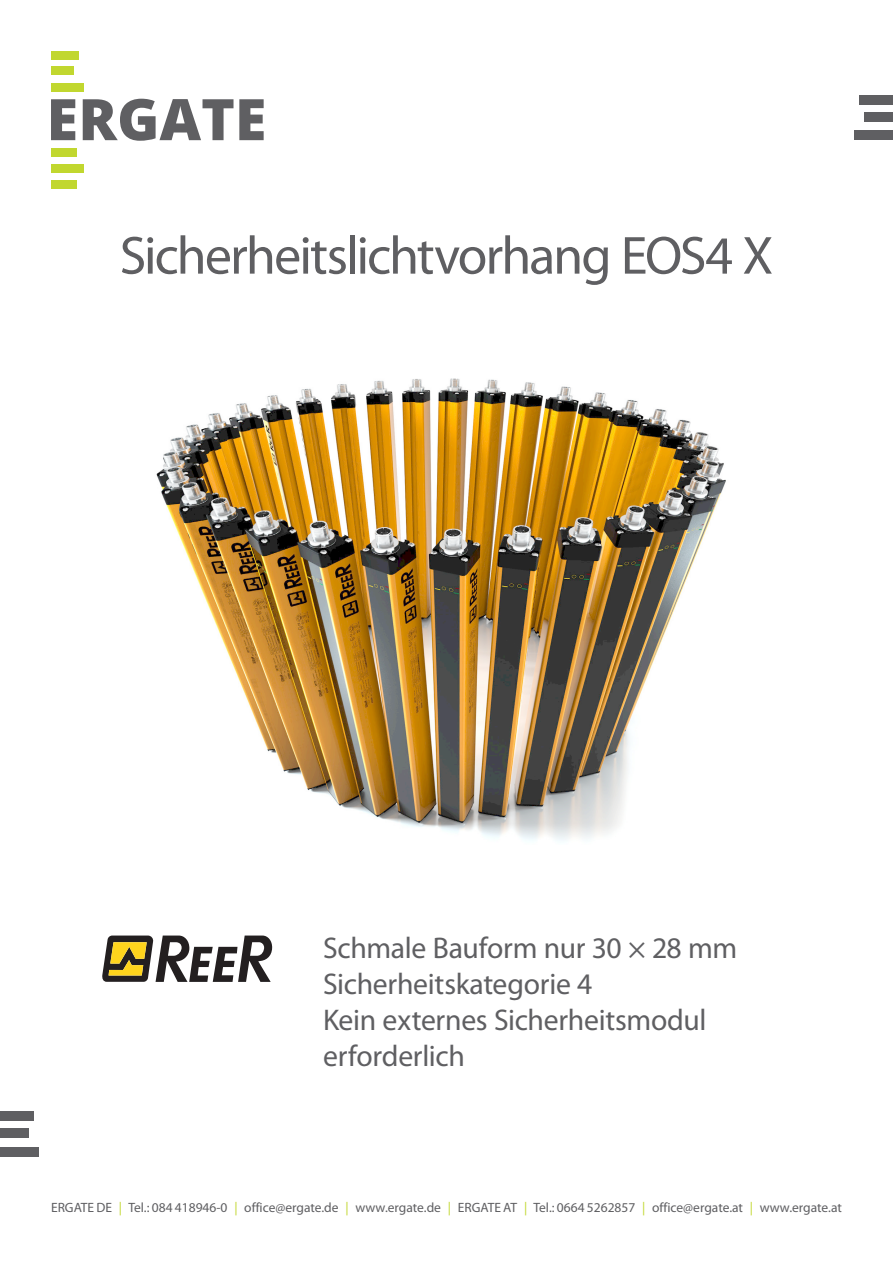
<style>
.page{position:relative;width:893px;height:1263px;background:#fff}
.page>*{position:absolute;margin:0;border:0;box-sizing:border-box;transform-origin:0 0}
.t1{font:54px "Myriad Pro";letter-spacing:-.035em;color:#5f5f62}
.t2{font:30px/36px "Myriad Pro";letter-spacing:-.01em;color:#5f5f62}
.adresa-zapati-letaky{font:13.5px "Myriad Pro";color:#5f5f62}
.s1{color:#c1d72f}
</style>
<div class="page">
<div style="left:860px;top:95px;width:33px;height:10px;background:#5f5f62"></div>
<div style="left:865px;top:112px;width:28px;height:10px;background:#5f5f62"></div>
<div style="left:855px;top:130px;width:38px;height:10px;background:#5f5f62"></div>
<div style="left:51px;top:148px;width:26px;height:9px;background:#c1d72f"></div>
<div style="left:51px;top:164px;width:32px;height:8px;background:#c1d72f"></div>
<div style="left:51px;top:180px;width:26px;height:9px;background:#c1d72f"></div>
<div style="left:51px;top:51px;width:28px;height:9px;background:#c1d72f"></div>
<div style="left:51px;top:66px;width:23px;height:9px;background:#c1d72f"></div>
<div style="left:51px;top:83px;width:32px;height:9px;background:#c1d72f"></div>
<svg style="left:83px;top:99px;width:150px;height:42px"></svg>
<svg style="left:239px;top:99px;width:25px;height:41px"></svg>
<svg style="left:51px;top:99px;width:24px;height:41px"></svg>
<div style="left:0;top:1111px;width:33px;height:10px;background:#5f5f62"></div>
<div style="left:0;top:1128px;width:28px;height:10px;background:#5f5f62"></div>
<div style="left:0;top:1147px;width:38px;height:10px;background:#5f5f62"></div>
<img style="left:156px;top:378px;width:570px;height:463px">
<svg style="left:102px;top:935px;width:170px;height:47px"></svg>
<p class="t1" style="left:120px;top:222px;width:655px">Sicherheitslichtvorhang EOS4 X</p>
<p class="t2" style="left:323px;top:929px;width:416px">Schmale Bauform nur 30 × 28 mm</p>
<p class="t2" style="left:323px;top:965px;width:271px">Sicherheitskategorie 4</p>
<p class="t2" style="left:323px;top:1001px;width:385px">Kein externes Sicherheitsmodul erforderlich</p>
<p class="adresa-zapati-letaky" style="left:51px;top:1199px;width:792px">ERGATE DE <span class="s1">|</span> Tel.: 084 418946-0 <span class="s1">|</span> office@ergate.de <span class="s1">|</span> www.ergate.de <span class="s1">|</span> ERGATE AT <span class="s1">|</span> Tel.: 0664 5262857 <span class="s1">|</span> office@ergate.at <span class="s1">|</span> www.ergate.at</p>
</div>
